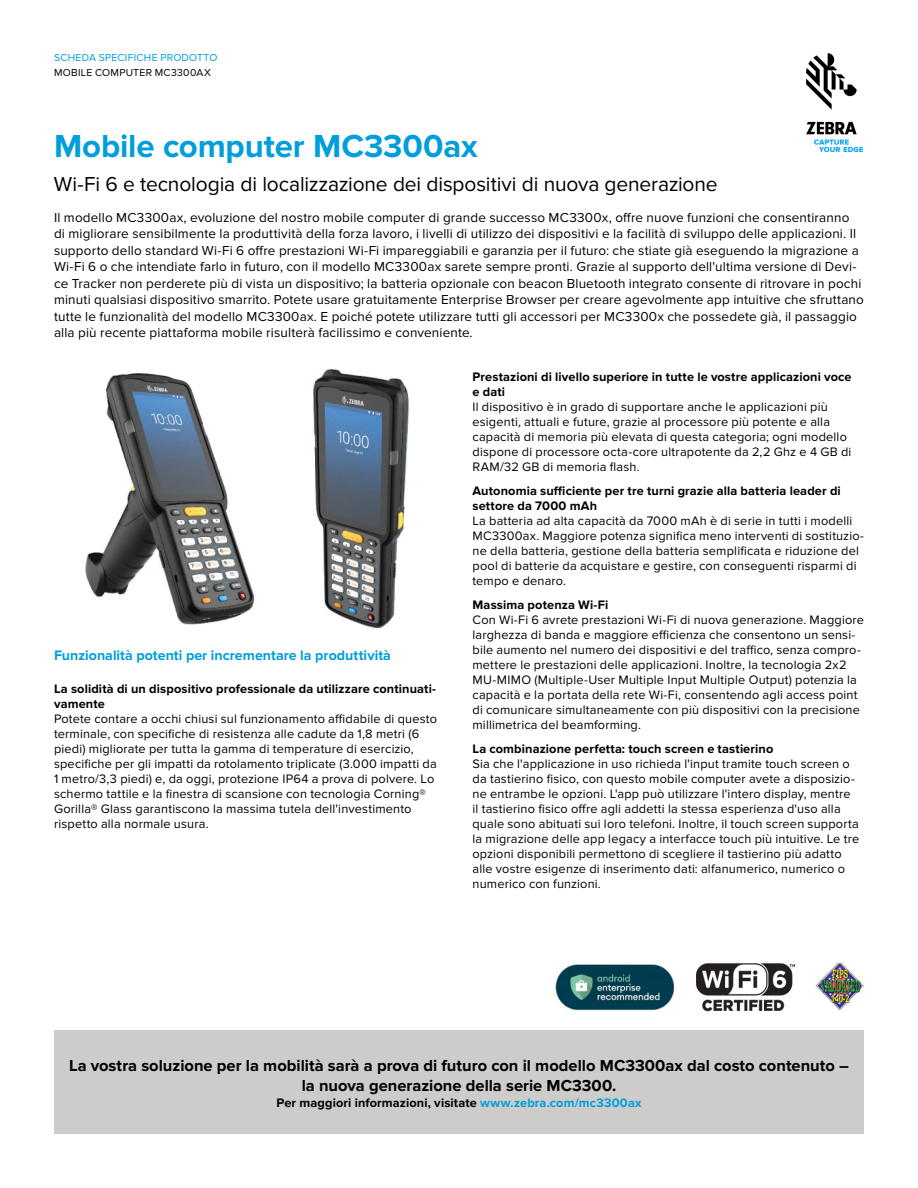
<style>
.page{position:relative;width:918px;height:1188px;background:#fff}
.page>*{position:absolute;margin:0;border:0;box-sizing:border-box;transform-origin:0 0}
.t1{font:700 33px "Proxima Nova";letter-spacing:-.005em;color:#009edb}
.t2{font:21px "Proxima Nova";letter-spacing:-.005em;color:#000}
.t3{font:700 16.5px/20.2px "Proxima Nova";color:#000;text-align:center}
.t4{font:700 14.25px "Proxima Nova";color:#009edb}
.t5{font:13.5px/16.5px "Proxima Nova";letter-spacing:.01em;color:#000}
.t6{font:12.75px/15px "Proxima Nova";letter-spacing:.015em;color:#000}
.t7{font:700 12.75px/15px "Proxima Nova";letter-spacing:.01em;color:#000}
.t8{font:10.5px "Proxima Nova";letter-spacing:.025em;color:#009edb}
.t9{font:10.5px "Proxima Nova";letter-spacing:.025em;color:#000}
.s1{color:#009edb}
</style>
<div class="page">
<img style="left:806px;top:54px;width:56px;height:97px">
<div style="left:54px;top:1031px;width:810px;height:103px;background:#cdccca"></div>
<img style="left:555px;top:962px;width:309px;height:50px">
<img style="left:85px;top:368px;width:324px;height:260px">
<p class="t8" style="left:54px;top:52px;width:165px">SCHEDA SPECIFICHE PRODOTTO</p>
<p class="t9" style="left:54px;top:66px;width:158px">MOBILE COMPUTER MC3300AX</p>
<h1 class="t1" style="left:54px;top:127px;width:425px">Mobile computer MC3300ax</h1>
<h2 class="t2" style="left:54px;top:172px;width:665px">Wi-Fi 6 e tecnologia di localizzazione dei dispositivi di nuova generazione</h2>
<p class="t5" style="left:54px;top:209px;width:811px">Il modello MC3300ax, evoluzione del nostro mobile computer di grande successo MC3300x, offre nuove funzioni che consentiranno<br>di migliorare sensibilmente la produttività della forza lavoro, i livelli di utilizzo dei dispositivi e la facilità di sviluppo delle applicazioni. Il supporto dello standard Wi-Fi 6 offre prestazioni Wi-Fi impareggiabili e garanzia per il futuro: che stiate già eseguendo la migrazione a Wi-Fi 6 o che intendiate farlo in futuro, con il modello MC3300ax sarete sempre pronti. Grazie al supporto dell'ultima versione di Devi&shy;ce Tracker non perderete più di vista un dispositivo; la batteria opzionale con beacon Bluetooth integrato consente di ritrovare in pochi minuti qualsiasi dispositivo smarrito. Potete usare gratuitamente Enterprise Browser per creare agevolmente app intuitive che sfruttano tutte le funzionalità del modello MC3300ax. E poiché potete utilizzare tutti gli accessori per MC3300x che possedete già, il passaggio alla più recente piattaforma mobile risulterà facilissimo e conveniente.</p>
<p class="t4" style="left:54px;top:647px;width:339px">Funzionalità potenti per incrementare la produttività</p>
<p class="t7" style="left:54px;top:682px;width:384px">La solidità di un dispositivo professionale da utilizzare continuati&shy;vamente</p>
<p class="t6" style="left:54px;top:712px;width:385px">Potete contare a occhi chiusi sul funzionamento affidabile di questo terminale, con specifiche di resistenza alle cadute da 1,8 metri (6 piedi) migliorate per tutta la gamma di temperature di esercizio, specifiche per gli impatti da rotolamento triplicate (3.000 impatti da 1 metro/3,3 piedi) e, da oggi, protezione IP64 a prova di polvere. Lo schermo tattile e la finestra di scansione con tecnologia Corning® Gorilla® Glass garantiscono la massima tutela dell'investimento rispetto alla normale usura.</p>
<p class="t7" style="left:472px;top:369px;width:381px">Prestazioni di livello superiore in tutte le vostre applicazioni voce e dati</p>
<p class="t6" style="left:472px;top:399px;width:381px">Il dispositivo è in grado di supportare anche le applicazioni più esigenti, attuali e future, grazie al processore più potente e alla capacità di memoria più elevata di questa categoria; ogni modello dispone di processore octa-core ultrapotente da 2,2 Ghz e 4 GB di RAM/32 GB di memoria flash.</p>
<p class="t7" style="left:472px;top:483px;width:370px">Autonomia sufficiente per tre turni grazie alla batteria leader di settore da 7000 mAh</p>
<p class="t6" style="left:472px;top:513px;width:393px">La batteria ad alta capacità da 7000 mAh è di serie in tutti i modelli MC3300ax. Maggiore potenza significa meno interventi di sostituzio&shy;ne della batteria, gestione della batteria semplificata e riduzione del pool di batterie da acquistare e gestire, con conseguenti risparmi di tempo e denaro.</p>
<p class="t7" style="left:472px;top:597px;width:137px">Massima potenza Wi-Fi</p>
<p class="t6" style="left:472px;top:612px;width:393px">Con Wi-Fi 6 avrete prestazioni Wi-Fi di nuova generazione. Maggiore larghezza di banda e maggiore efficienza che consentono un sensi&shy;bile aumento nel numero dei dispositivi e del traffico, senza compro&shy;mettere le prestazioni delle applicazioni. Inoltre, la tecnologia 2x2<br>MU-MIMO (Multiple-User Multiple Input Multiple Output) potenzia la capacità e la portata della rete Wi-Fi, consentendo agli access point di comunicare simultaneamente con più dispositivi con la precisione millimetrica del beamforming.</p>
<p class="t7" style="left:472px;top:741px;width:302px">La combinazione perfetta: touch screen e tastierino</p>
<p class="t6" style="left:472px;top:756px;width:388px">Sia che l'applicazione in uso richieda l'input tramite touch screen o da tastierino fisico, con questo mobile computer avete a disposizio&shy;ne entrambe le opzioni. L'app può utilizzare l'intero display, mentre il tastierino fisico offre agli addetti la stessa esperienza d'uso alla quale sono abituati sui loro telefoni. Inoltre, il touch screen supporta la migrazione delle app legacy a interfacce touch più intuitive. Le tre opzioni disponibili permettono di scegliere il tastierino più adatto alle vostre esigenze di inserimento dati: alfanumerico, numerico o numerico con funzioni.</p>
<p class="t3" style="left:69px;top:1056px;width:781px">La vostra soluzione per la mobilità sarà a prova di futuro con il modello MC3300ax dal costo contenuto – la nuova generazione della serie MC3300.</p>
<p class="t7" style="left:276px;top:1095px;width:367px">Per maggiori informazioni, visitate <span class="s1">www.zebra.com/mc3300ax</span></p>
</div>
